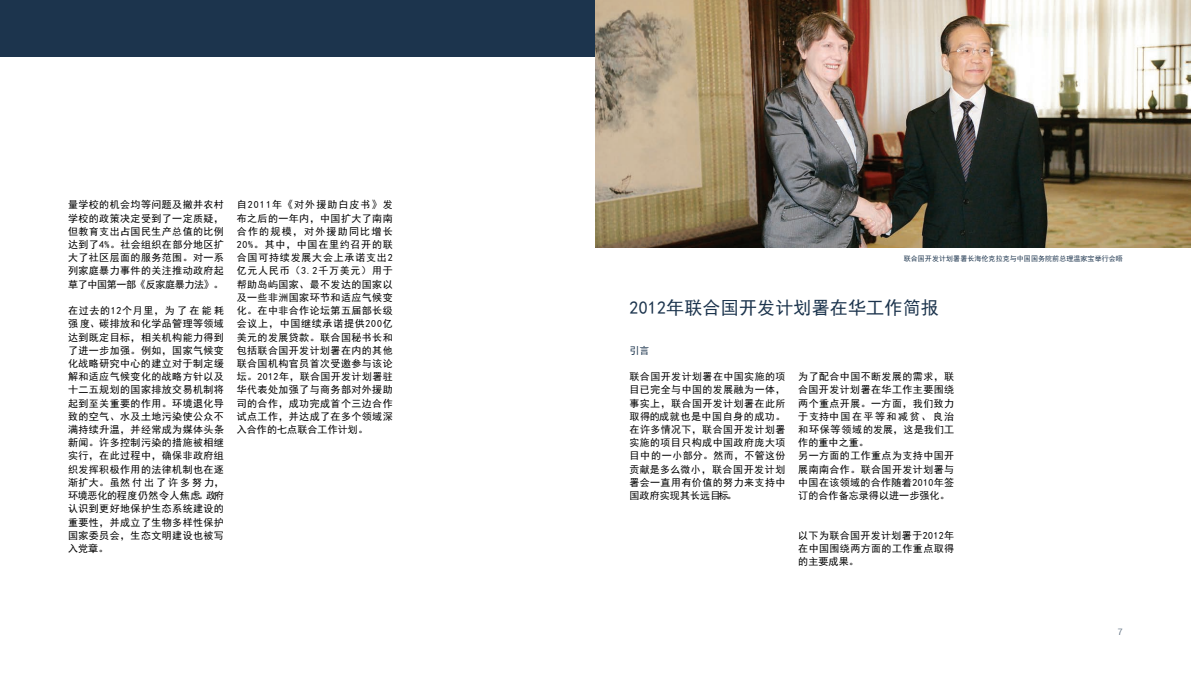
<style>
.page{position:relative;width:1191px;height:681px;background:#fff}
.page>*{position:absolute;margin:0;border:0;box-sizing:border-box;transform-origin:0 0}
.Kapitel_Demi{font:18px "Sim Hei";letter-spacing:.01em;color:#1c344d}
.Lauftext_Book{font:10px/13.2px "Sim Hei";letter-spacing:.04em;color:#000;text-align:justify}
.Zwischentitel_Demi{font:10px "Sim Hei";color:#1c344d}
.t1{font:9.2px "Franklin Gothic LT Com";color:#607182}
.Marginaltext_Book{font:7px "Sim Hei";letter-spacing:.01em;color:#1c344d}
</style>
<div class="page">
<div style="left:0;top:0;width:1191px;height:57px;background:#1c344d"></div>
<img style="left:595px;top:0;width:596px;height:248px">
<p class="Lauftext_Book" style="left:68px;top:198px;width:157px">量学校的机会均等问题及撤并农村学校的政策决定受到了一定质疑，但教育支出占国民生产总值的比例达到了4%。社会组织在部分地区扩大了社区层面的服务范围。对一系列家庭暴力事件的关注推动政府起草了中国第一部《反家庭暴力法》。</p>
<p class="Lauftext_Book" style="left:68px;top:304px;width:157px">在过去的12个月里，为了在能耗强度、碳排放和化学品管理等领域达到既定目标，相关机构能力得到了进一步加强。例如，国家气候变化战略研究中心的建立对于制定缓解和适应气候变化的战略方针以及十二五规划的国家排放交易机制将起到至关重要的作用。环境退化导致的空气、水及土地污染使公众不满持续升温，并经常成为媒体头条新闻。许多控制污染的措施被相继实行，在此过程中，确保非政府组织发挥积极作用的法律机制也在逐渐扩大。虽然付出了许多努力，环境恶化的程度仍然令人焦虑。政府认识到更好地保护生态系统建设的重要性，并成立了生物多样性保护国家委员会，生态文明建设也被写入党章。</p>
<p class="Lauftext_Book" style="left:237px;top:198px;width:157px">自2011年《对外援助白皮书》发布之后的一年内，中国扩大了南南合作的规模，对外援助同比增长20%。其中，中国在里约召开的联合国可持续发展大会上承诺支出2亿元人民币（3.2千万美元）用于帮助岛屿国家、最不发达的国家以及一些非洲国家环节和适应气候变化。在中非合作论坛第五届部长级会议上，中国继续承诺提供200亿美元的发展贷款。联合国秘书长和包括联合国开发计划署在内的其他联合国机构官员首次受邀参与该论坛。2012年，联合国开发计划署驻华代表处加强了与商务部对外援助司的合作，成功完成首个三边合作试点工作，并达成了在多个领域深入合作的七点联合工作计划。</p>
<p class="Marginaltext_Book" style="left:903px;top:255px;width:221px">联合国开发计划署署长海伦克拉克与中国国务院前总理温家宝举行会晤</p>
<p class="Kapitel_Demi" style="left:629px;top:298px;width:311px">2012年联合国开发计划署在华工作简报</p>
<p class="Zwischentitel_Demi" style="left:629px;top:345px;width:22px">引言</p>
<p class="Lauftext_Book" style="left:629px;top:370px;width:157px">联合国开发计划署在中国实施的项目已完全与中国的发展融为一体，事实上，联合国开发计划署在此所取得的成就也是中国自身的成功。在许多情况下，联合国开发计划署实施的项目只构成中国政府庞大项目中的一小部分。然而，不管这份贡献是多么微小，联合国开发计划署会一直用有价值的努力来支持中国政府实现其长远目标。</p>
<p class="Lauftext_Book" style="left:798px;top:370px;width:157px">为了配合中国不断发展的需求，联合国开发计划署在华工作主要围绕两个重点开展。一方面，我们致力于支持中国在平等和减贫、良治和环保等领域的发展，这是我们工作的重中之重。</p>
<p class="Lauftext_Book" style="left:798px;top:449px;width:157px">另一方面的工作重点为支持中国开展南南合作。联合国开发计划署与中国在该领域的合作随着2010年签订的合作备忘录得以进一步强化。</p>
<p class="Lauftext_Book" style="left:798px;top:528px;width:157px">以下为联合国开发计划署于2012年在中国围绕两方面的工作重点取得的主要成果。</p>
<p class="t1" style="left:1117px;top:626px;width:7px">7</p>
</div>
